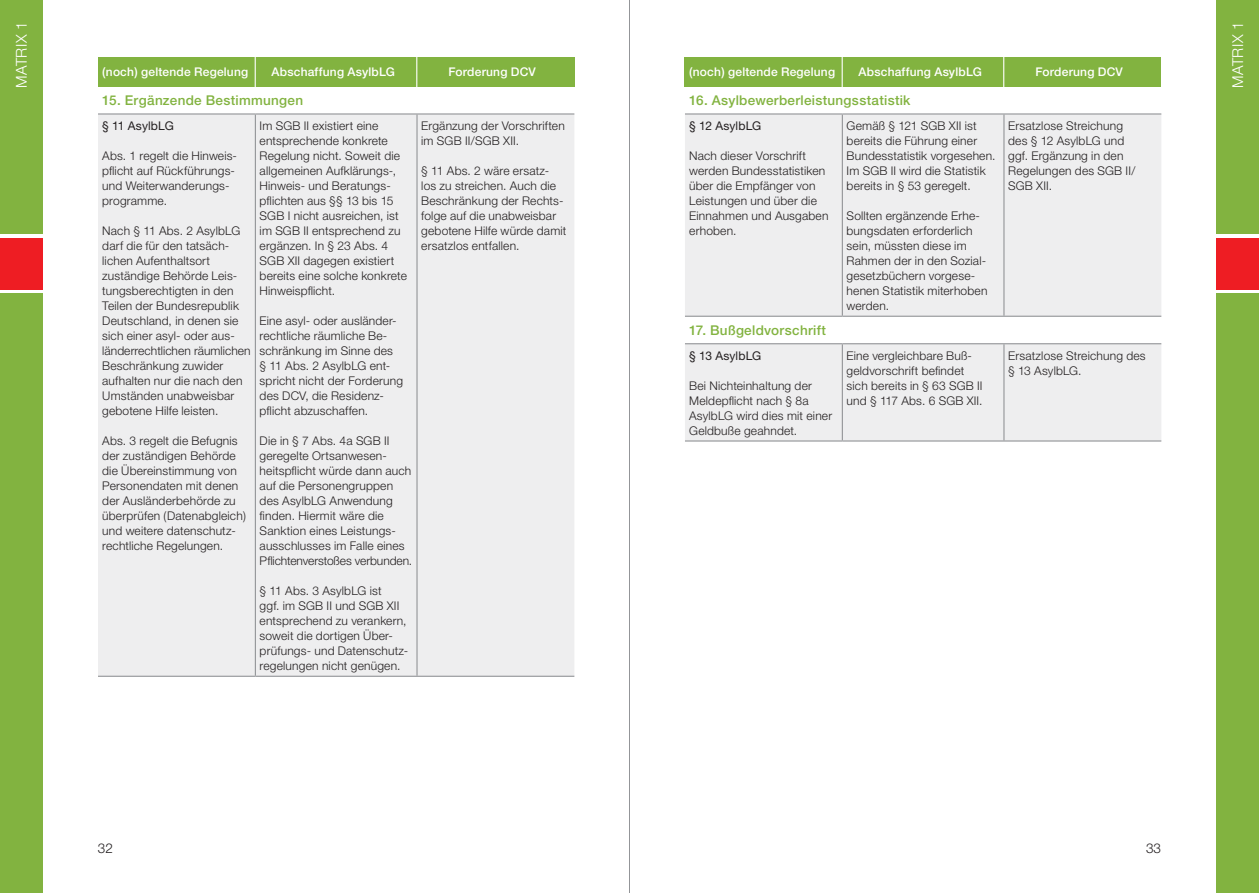
<style>
.page{position:relative;width:1259px;height:893px;background:#fff}
.page>*{position:absolute;margin:0;border:0;box-sizing:border-box;transform-origin:0 0}
.t1{font:300 15px "Helvetica Neue";letter-spacing:.025em;color:#fff}
.t2{font:500 13.5px "Helvetica Neue";letter-spacing:.02em;color:#82b340}
.t3{font:300 13.5px "Helvetica Neue";color:#231f20}
.t4{font:300 12px/15px "Helvetica Neue";letter-spacing:.015em;color:#231f20}
.t5{font:500 12px "Helvetica Neue";letter-spacing:.015em;color:#fff}
.t6{font:12px "Helvetica Neue";letter-spacing:.01em;color:#231f20}
</style>
<div class="page">
<div style="left:0;top:0;width:43px;height:234px;background:#82b340"></div>
<div style="left:0;top:293px;width:43px;height:600px;background:#82b340"></div>
<div style="left:0;top:238px;width:43px;height:51px;background:#ee1d23"></div>
<div style="left:1216px;top:0;width:43px;height:234px;background:#82b340"></div>
<div style="left:1216px;top:293px;width:43px;height:600px;background:#82b340"></div>
<div style="left:1216px;top:238px;width:43px;height:51px;background:#ee1d23"></div>
<hr style="left:629px;top:0;width:1px;height:893px;background:#939598">
<div style="left:685px;top:57px;width:476px;height:30px;background:#82b340"></div>
<hr style="left:841px;top:52px;width:1px;height:39px;background:#fff">
<hr style="left:1003px;top:54px;width:1px;height:37px;background:#fff">
<div style="left:98px;top:57px;width:476px;height:30px;background:#82b340"></div>
<hr style="left:255px;top:52px;width:1px;height:39px;background:#fff">
<hr style="left:416px;top:54px;width:1px;height:37px;background:#fff">
<svg style="left:685px;top:115px;width:476px;height:325px;background:#efeff0"></svg>
<hr style="left:842px;top:115px;width:1px;height:201px;background:#939598">
<hr style="left:1003px;top:115px;width:1px;height:201px;background:#939598">
<hr style="left:842px;top:344px;width:1px;height:96px;background:#939598">
<hr style="left:1003px;top:344px;width:1px;height:96px;background:#939598">
<hr style="left:685px;top:113px;width:157px;height:2px;background:#939598">
<hr style="left:842px;top:113px;width:162px;height:2px;background:#939598">
<hr style="left:1004px;top:113px;width:157px;height:2px;background:#939598">
<hr style="left:685px;top:316px;width:157px;height:1px;background:#939598">
<hr style="left:842px;top:316px;width:162px;height:1px;background:#939598">
<hr style="left:1004px;top:316px;width:157px;height:1px;background:#939598">
<hr style="left:685px;top:343px;width:157px;height:1px;background:#939598">
<hr style="left:842px;top:343px;width:162px;height:1px;background:#939598">
<hr style="left:1004px;top:343px;width:157px;height:1px;background:#939598">
<hr style="left:685px;top:440px;width:157px;height:2px;background:#939598">
<hr style="left:842px;top:440px;width:162px;height:2px;background:#939598">
<hr style="left:1004px;top:440px;width:157px;height:2px;background:#939598">
<div style="left:98px;top:115px;width:476px;height:561px;background:#eeeeef"></div>
<hr style="left:255px;top:115px;width:1px;height:561px;background:#939598">
<hr style="left:416px;top:115px;width:1px;height:561px;background:#939598">
<hr style="left:98px;top:113px;width:157px;height:2px;background:#939598">
<hr style="left:255px;top:113px;width:162px;height:2px;background:#939598">
<hr style="left:417px;top:113px;width:157px;height:2px;background:#939598">
<hr style="left:98px;top:676px;width:157px;height:1px;background:#939598">
<hr style="left:255px;top:676px;width:162px;height:1px;background:#939598">
<hr style="left:417px;top:676px;width:157px;height:1px;background:#939598">
<p class="t1" style="left:12px;top:88px;width:68px;rotate:-90deg">Matrix 1</p>
<p class="t1" style="left:1228px;top:88px;width:68px;rotate:-90deg">Matrix 1</p>
<p class="t5" style="left:102px;top:65px;width:148px">(noch) geltende Regelung</p>
<p class="t5" style="left:271px;top:65px;width:116px">Abschaffung AsylbLG</p>
<p class="t5" style="left:448px;top:65px;width:89px">Forderung DCV</p>
<p class="t5" style="left:689px;top:65px;width:148px">(noch) geltende Regelung</p>
<p class="t5" style="left:858px;top:65px;width:116px">Abschaffung AsylbLG</p>
<p class="t5" style="left:1035px;top:65px;width:89px">Forderung DCV</p>
<p class="t2" style="left:689px;top:93px;width:223px">16. Asylbewerberleistungsstatistik</p>
<p class="t6" style="left:689px;top:118px;width:74px">§ 12 AsylbLG</p>
<p class="t4" style="left:689px;top:148px;width:141px">N ach dieser Vorschrift werden Bundesstatistiken über die Empfänger von<br>Leistungen und über die<br>Einnahmen und Ausgaben erhoben.</p>
<p class="t2" style="left:102px;top:93px;width:202px">15. Ergänzende Bestimmungen</p>
<p class="t6" style="left:102px;top:118px;width:73px">§ 11 AsylbLG</p>
<p class="t4" style="left:102px;top:148px;width:136px">Abs. 1 regelt die H inweis&shy;pflicht auf Rückführungs&shy;und Weiterwanderungs&shy;programme.</p>
<p class="t4" style="left:102px;top:223px;width:150px">N ach § 11 Abs. 2 AsylbLG darf die für den tatsäch&shy;lichen Aufenthaltsort zuständige Behörde Leis&shy;tungsberechtigten in den<br>Teilen der Bundesrepublik<br>Deutschland, in denen sie sich einer asyl- oder aus&shy;länderrechtlichen räumlichen<br>Beschränkung zuwider aufhalten nur die nach den<br>U mständen unabweisbar gebotene H ilfe leisten.</p>
<p class="t4" style="left:102px;top:433px;width:145px">Abs. 3 regelt die Befugnis der zuständigen Behörde die Übereinstimmung von<br>Personendaten mit denen der Ausländerbehörde zu überprüfen (Datenabgleich) und weitere datenschutz&shy;rechtliche Regelungen.</p>
<p class="t4" style="left:260px;top:118px;width:149px">Im SGB II existiert eine entsprechende konkrete<br>Regelung nicht. Soweit die allgemeinen Aufklärungs-,<br>H inweis- und Beratungs&shy;pflichten aus §§ 13 bis 15<br>SGB I nicht ausreichen, ist im SGB II entsprechend zu ergänzen. In § 23 Abs. 4<br>SGB XII dagegen existiert bereits eine solche konkrete<br>H inweispflicht.</p>
<p class="t4" style="left:260px;top:313px;width:145px">Eine asyl- oder ausländer&shy;rechtliche räumliche Be&shy;schränkung im Sinne des<br>§ 11 Abs. 2 AsylbLG ent&shy;spricht nicht der Forderung des DCV, die Residenz&shy;pflicht abzuschaffen.</p>
<p class="t4" style="left:260px;top:433px;width:154px">Die in § 7 Abs. 4a SGB II geregelte O rtsanwesen&shy;heitspflicht würde dann auch auf die Personengruppen des AsylbLG Anwendung finden. H iermit wäre die<br>Sanktion eines Leistungs&shy;ausschlusses im Falle eines<br>Pflichtenverstoßes verbunden.</p>
<p class="t4" style="left:260px;top:583px;width:150px">§ 11 Abs. 3 AsylbLG ist<br>ggf. im SGB II und SGB XII entsprechend zu verankern, soweit die dortigen Über&shy;prüfungs- und Datenschutz&shy;regelungen nicht genügen.</p>
<p class="t4" style="left:846px;top:118px;width:150px">Gemäß § 121 SGB XII ist bereits die Führung einer<br>Bundesstatistik vorgesehen.<br>Im SGB II wird die Statistik bereits in § 53 geregelt.</p>
<p class="t4" style="left:846px;top:208px;width:142px">Sollten ergänzende Erhe&shy;bungsdaten erforderlich sein, müssten diese im<br>Rahmen der in den Sozial&shy;gesetzbüchern vorgese&shy;henen Statistik miterhoben werden.</p>
<p class="t4" style="left:1008px;top:118px;width:129px">Ersatzlose Streichung des § 12 AsylbLG und ggf. Ergänzung in den<br>Regelungen des SGB II/<br>SGB XII.</p>
<p class="t4" style="left:421px;top:118px;width:145px">Ergänzung der Vorschriften im SGB II/SGB XII.</p>
<p class="t4" style="left:421px;top:163px;width:147px">§ 11 Abs. 2 wäre ersatz&shy;los zu streichen. Auch die<br>Beschränkung der Rechts&shy;folge auf die unabweisbar gebotene H ilfe würde damit ersatzlos entfallen.</p>
<p class="t2" style="left:689px;top:322px;width:138px">17. Bußgeldvorschrift</p>
<p class="t6" style="left:689px;top:348px;width:74px">§ 13 AsylbLG</p>
<p class="t4" style="left:689px;top:378px;width:144px">Bei N ichteinhaltung der<br>Meldepflicht nach § 8a<br>AsylbLG wird dies mit einer<br>Geldbuße geahndet.</p>
<p class="t4" style="left:846px;top:348px;width:138px">Eine vergleichbare Buß&shy;geldvorschrift befindet sich bereits in § 63 SGB II und § 117 Abs. 6 SGB XII.</p>
<p class="t4" style="left:1008px;top:348px;width:139px">Ersatzlose Streichung des § 13 AsylbLG.</p>
<p class="t3" style="left:98px;top:839px;width:17px">32</p>
<p class="t3" style="left:1146px;top:839px;width:17px">33</p>
</div>
